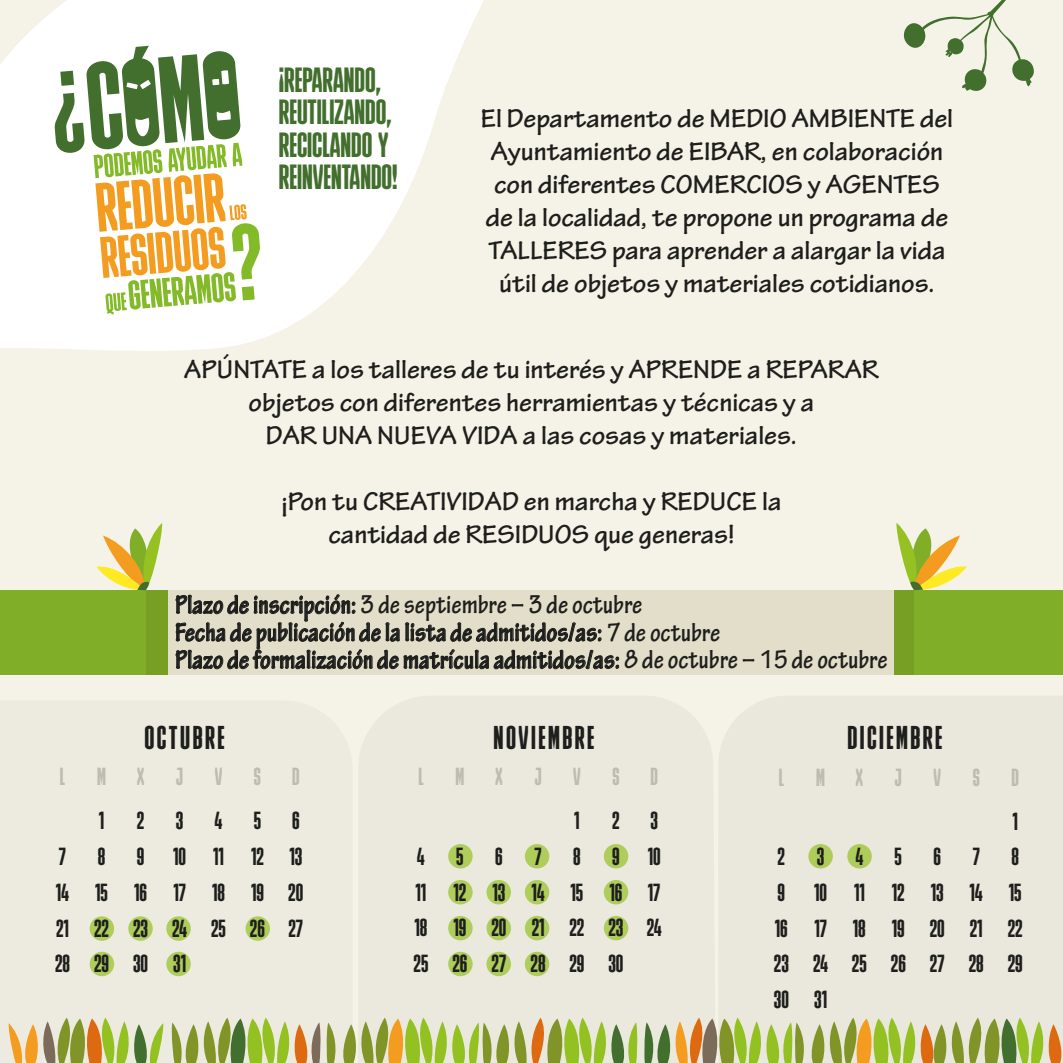
<style>
.page{position:relative;width:1063px;height:1063px;background:#f5f3e7}
.page>*{position:absolute;margin:0;border:0;box-sizing:border-box;transform-origin:0 0}
.t1{font:35px/32.5px "Bulevar";color:#426f2d}
.t2{font:33px "Bulevar";letter-spacing:.075em;color:#1e1f1d}
.t3{font:700 27.5px/33px "Tekton Pro";color:#1e1f1d;text-align:center}
.t4{font:700 condensed 27.5px/27.5px "Tekton Pro";color:#1e1f1d}
.t5{font:24.75px/35.8px "Bulevar";color:#1e1f1d;text-align:justify}
.t6{font:24.75px "Bulevar";color:#c0bbb0}
</style>
<div class="page">
<div style="left:384px;top:844px;width:316px;height:174px;background:#ebe9de"></div>
<div style="left:719px;top:696px;width:344px;height:322px;background:#eae7dc"></div>
<div style="left:90px;top:916px;width:24px;height:25px;background:#afcd5b;border-radius:50%"></div>
<div style="left:90px;top:952px;width:24px;height:24px;background:#afcd5b;border-radius:50%"></div>
<div style="left:128px;top:916px;width:25px;height:25px;background:#afcd5b;border-radius:50%"></div>
<div style="left:166px;top:916px;width:25px;height:25px;background:#afcd5b;border-radius:50%"></div>
<div style="left:246px;top:916px;width:24px;height:25px;background:#afcd5b;border-radius:50%"></div>
<div style="left:448px;top:844px;width:25px;height:25px;background:#aecd5b;border-radius:50%"></div>
<div style="left:604px;top:880px;width:24px;height:24px;background:#aecd5b;border-radius:50%"></div>
<div style="left:604px;top:844px;width:24px;height:25px;background:#aecd5b;border-radius:50%"></div>
<div style="left:525px;top:844px;width:24px;height:25px;background:#aecd5b;border-radius:50%"></div>
<div style="left:808px;top:844px;width:25px;height:25px;background:#aecc5a;border-radius:50%"></div>
<svg style="left:847px;top:844px;width:25px;height:25px"></svg>
<div style="left:448px;top:880px;width:25px;height:24px;background:#aecd5b;border-radius:50%"></div>
<div style="left:487px;top:880px;width:24px;height:24px;background:#aecd5b;border-radius:50%"></div>
<div style="left:525px;top:880px;width:24px;height:24px;background:#aecd5b;border-radius:50%"></div>
<div style="left:604px;top:916px;width:24px;height:24px;background:#aecd5b;border-radius:50%"></div>
<div style="left:448px;top:916px;width:25px;height:24px;background:#aecd5b;border-radius:50%"></div>
<div style="left:487px;top:916px;width:24px;height:24px;background:#aecd5b;border-radius:50%"></div>
<div style="left:525px;top:916px;width:24px;height:24px;background:#aecd5b;border-radius:50%"></div>
<div style="left:448px;top:952px;width:25px;height:24px;background:#aecd5b;border-radius:50%"></div>
<div style="left:487px;top:952px;width:24px;height:24px;background:#aecd5b;border-radius:50%"></div>
<div style="left:525px;top:952px;width:24px;height:24px;background:#aecd5b;border-radius:50%"></div>
<div style="left:166px;top:952px;width:25px;height:24px;background:#afcd5b;border-radius:50%"></div>
<div style="left:0;top:590px;width:167px;height:85px;background:#81ae29"></div>
<div style="left:895px;top:590px;width:168px;height:85px;background:#81ae29"></div>
<svg style="left:146px;top:590px;width:768px;height:85px;background:#d7d7b7"></svg>
<svg style="left:176px;top:595px;width:443px;height:74px;background:#bebaa9"></svg>
<svg style="left:895px;top:523px;width:72px;height:68px"></svg>
<svg style="left:96px;top:523px;width:67px;height:69px"></svg>
<svg style="left:0;top:0;width:484px;height:351px;fill:#fff"></svg>
<svg style="left:54px;top:46px;width:206px;height:269px;background:#cbcd9f"></svg>
<svg style="left:8px;top:1018px;width:156px;height:45px"></svg>
<svg style="left:171px;top:1018px;width:892px;height:45px"></svg>
<svg style="left:903px;top:0;width:131px;height:91px"></svg>
<p class="t1" style="left:279px;top:63px;width:120px">¡REPARANDO,<br>REUTILIZANDO,<br>RECICLANDO Y<br>REINVENTANDO!</p>
<p class="t3" style="left:481px;top:102px;width:474px">El Departamento de MEDIO AMBIENTE del Ayuntamiento de EIBAR, en colaboración con diferentes COMERCIOS y AGENTES de la localidad, te propone un programa de TALLERES para aprender a alargar la vida útil de objetos y materiales cotidianos.</p>
<p class="t3" style="left:184px;top:354px;width:696px">APÚNTATE a los talleres de tu interés y APRENDE a REPARAR objetos con diferentes herramientas y técnicas y a<br>DAR UNA NUEVA VIDA a las cosas y materiales.</p>
<p class="t3" style="left:282px;top:485px;width:501px">¡Pon tu CREATIVIDAD en marcha y REDUCE la cantidad de RESIDUOS que generas!</p>
<p class="t4" style="left:175px;top:591px;width:714px">Plazo de inscripción: 3 de septiembre – 3 de octubre<br>Fecha de publicación de la lista de admitidos/as: 7 de octubre<br>Plazo de formalización de matrícula admitidos/as: 8 de octubre – 15 de octubre</p>
<p class="t2" style="left:144px;top:719px;width:82px">OCTUBRE</p>
<p class="t2" style="left:494px;top:719px;width:102px">NOVIEMBRE</p>
<p class="t2" style="left:847px;top:719px;width:97px">DICIEMBRE</p>
<p class="t6" style="left:779px;top:763px;width:7px">L</p>
<p class="t6" style="left:816px;top:763px;width:48px">M X</p>
<p class="t6" style="left:895px;top:763px;width:8px">J</p>
<p class="t6" style="left:934px;top:763px;width:9px">V</p>
<p class="t6" style="left:973px;top:763px;width:9px">S</p>
<p class="t6" style="left:1012px;top:763px;width:9px">D</p>
<p class="t5" style="left:1013px;top:803px;width:7px">1</p>
<p class="t5" style="left:778px;top:839px;width:9px">2</p>
<p class="t5" style="left:817px;top:839px;width:9px">3</p>
<p class="t5" style="left:855px;top:839px;width:9px">4</p>
<p class="t5" style="left:895px;top:839px;width:9px">5</p>
<p class="t5" style="left:934px;top:839px;width:9px">6</p>
<p class="t5" style="left:973px;top:839px;width:9px">7</p>
<p class="t6" style="left:418px;top:763px;width:7px">L</p>
<p class="t6" style="left:456px;top:763px;width:10px">M</p>
<p class="t6" style="left:495px;top:763px;width:9px">X</p>
<p class="t6" style="left:535px;top:763px;width:8px">J</p>
<p class="t6" style="left:573px;top:763px;width:9px">V</p>
<p class="t6" style="left:612px;top:763px;width:9px">S</p>
<p class="t6" style="left:650px;top:763px;width:9px">D</p>
<p class="t5" style="left:574px;top:803px;width:7px">1</p>
<p class="t5" style="left:612px;top:803px;width:47px">2 3</p>
<p class="t5" style="left:417px;top:839px;width:9px">4</p>
<p class="t5" style="left:456px;top:839px;width:9px">5</p>
<p class="t5" style="left:495px;top:839px;width:9px">6</p>
<p class="t5" style="left:534px;top:839px;width:9px">7</p>
<p class="t5" style="left:573px;top:839px;width:9px">8</p>
<p class="t6" style="left:60px;top:763px;width:7px">L</p>
<p class="t6" style="left:97px;top:763px;width:10px">M</p>
<p class="t6" style="left:137px;top:763px;width:9px">X</p>
<p class="t6" style="left:176px;top:763px;width:8px">J</p>
<p class="t6" style="left:215px;top:763px;width:9px">V</p>
<p class="t6" style="left:254px;top:763px;width:9px">S</p>
<p class="t6" style="left:292px;top:763px;width:9px">D</p>
<p class="t5" style="left:99px;top:803px;width:7px">1</p>
<p class="t5" style="left:137px;top:803px;width:9px">2</p>
<p class="t5" style="left:176px;top:803px;width:9px">3</p>
<p class="t5" style="left:214px;top:803px;width:9px">4</p>
<p class="t5" style="left:254px;top:803px;width:47px">5 6</p>
<p class="t5" style="left:59px;top:839px;width:9px">7</p>
<p class="t5" style="left:98px;top:839px;width:9px">8</p>
<p class="t5" style="left:414px;top:839px;width:250px;text-indent:199px">9 10<br>11 12 13 14 15 16 17<br>18 19 20 21 22 23 24<br>25 26 27 28 29 30</p>
<p class="t5" style="left:55px;top:839px;width:250px;text-indent:82px">9 10 11 12 13<br>14 15 16 17 18 19 20<br>21 22 23 24 25 26 27<br>28 29 30 31</p>
<p class="t5" style="left:774px;top:839px;width:250px;text-align:left;text-indent:238px">8<br>9 10 11 12 13 14 15<br>16 17 18 19 20 21 22<br>23 24 25 26 27 28 29<br>30 31</p>
</div>
